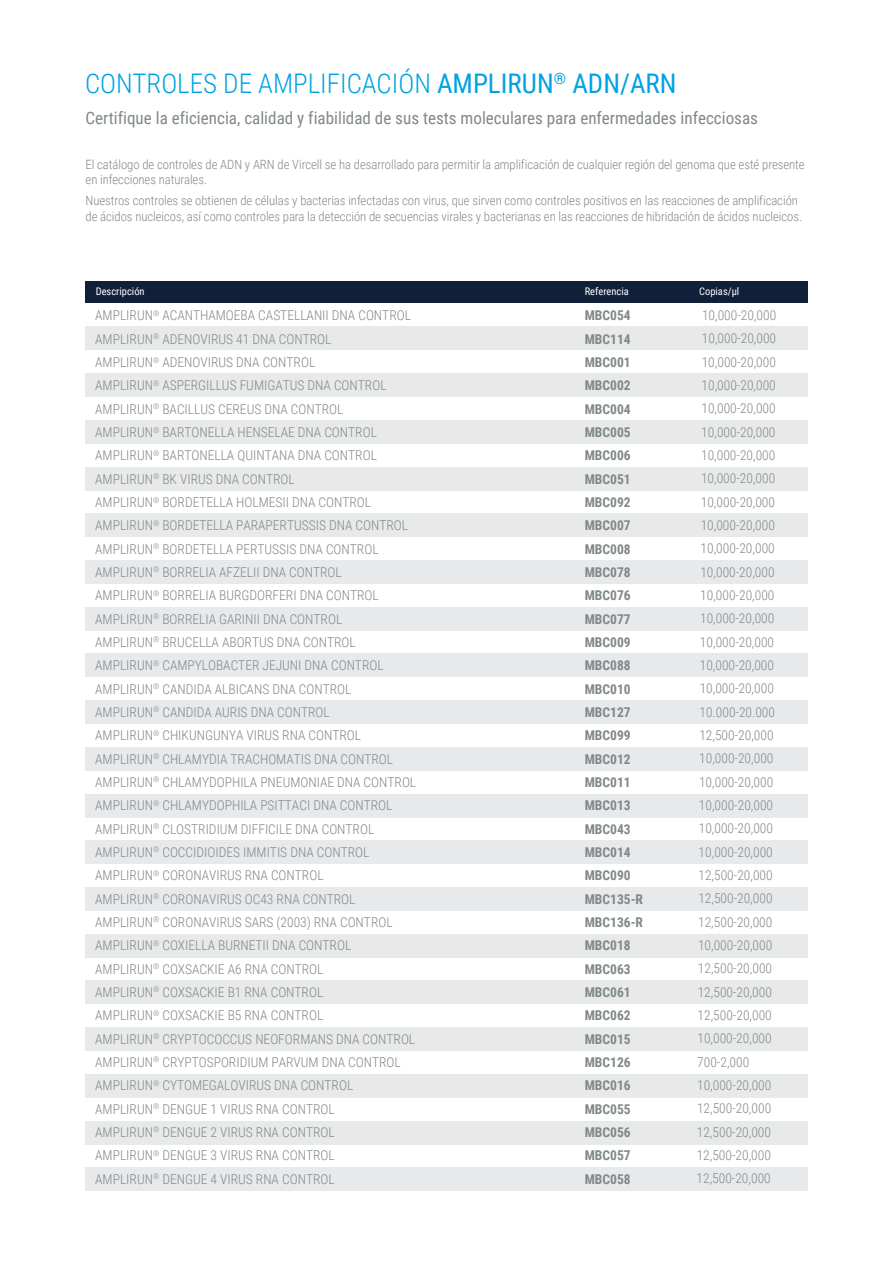
<style>
.page{position:relative;width:893px;height:1263px;background:#fff}
.page>*{position:absolute;margin:0;border:0;box-sizing:border-box;transform-origin:0 0}
.t1{font:300 27px "Roboto Condensed";color:#00a2e3}
.t2{font:17.1px "Roboto Condensed";color:#818888}
.t3{font:300 13.5px/23.4px "Roboto Condensed";color:#818888}
.t4{font:700 13.5px/23.4px "Roboto Condensed";color:#818888}
.t5{font:300 12.75px/15.3px "Roboto Condensed";letter-spacing:-.005em;color:#818888}
.t6{font:10.5px "Roboto Condensed";color:#fff}
.s1{font-weight:400}
</style>
<div class="page">
<div style="left:85px;top:327px;width:722px;height:23px;background:#e7e9ea"></div>
<div style="left:85px;top:373px;width:722px;height:24px;background:#e7e9ea"></div>
<div style="left:85px;top:420px;width:722px;height:23px;background:#e7e9ea"></div>
<div style="left:85px;top:467px;width:722px;height:23px;background:#e7e9ea"></div>
<div style="left:85px;top:513px;width:722px;height:24px;background:#e7e9ea"></div>
<div style="left:85px;top:560px;width:722px;height:24px;background:#e7e9ea"></div>
<div style="left:85px;top:607px;width:722px;height:23px;background:#e7e9ea"></div>
<div style="left:85px;top:654px;width:722px;height:23px;background:#e7e9ea"></div>
<div style="left:85px;top:700px;width:722px;height:24px;background:#e7e9ea"></div>
<div style="left:85px;top:747px;width:722px;height:24px;background:#e7e9ea"></div>
<div style="left:85px;top:794px;width:722px;height:23px;background:#e7e9ea"></div>
<div style="left:85px;top:840px;width:722px;height:24px;background:#e7e9ea"></div>
<div style="left:85px;top:887px;width:722px;height:24px;background:#e7e9ea"></div>
<div style="left:85px;top:934px;width:722px;height:23px;background:#e7e9ea"></div>
<div style="left:85px;top:980px;width:722px;height:24px;background:#e7e9ea"></div>
<div style="left:85px;top:1027px;width:722px;height:24px;background:#e7e9ea"></div>
<div style="left:85px;top:1074px;width:722px;height:23px;background:#e7e9ea"></div>
<div style="left:85px;top:1121px;width:722px;height:23px;background:#e7e9ea"></div>
<div style="left:85px;top:1168px;width:722px;height:23px;background:#e7e9ea"></div>
<div style="left:85px;top:282px;width:722px;height:21px;background:#102039"></div>
<h1 class="t1" style="left:85px;top:67px;width:593px">CONTROLES DE AMPLIFICACIÓN <span class="s1">AMPLIRUN</span><sup>®</sup> <span class="s1">ADN/ARN</span></h1>
<p class="t2" style="left:86px;top:108px;width:674px">Certifique la eficiencia, calidad y fiabilidad de sus tests moleculares para enfermedades infecciosas</p>
<p class="t5" style="left:86px;top:157px;width:721px">El catálogo de controles de ADN y ARN de Vircell se ha desarrollado para permitir la amplificación de cualquier región del genoma que esté presente en infecciones naturales.</p>
<p class="t5" style="left:86px;top:193px;width:718px">Nuestros controles se obtienen de células y bacterias infectadas con virus, que sirven como controles positivos en las reacciones de amplificación de ácidos nucleicos, así como controles para la detección de secuencias virales y bacterianas en las reacciones de hibridación de ácidos nucleicos.</p>
<p class="t6" style="left:96px;top:286px;width:50px">Descripción</p>
<p class="t6" style="left:585px;top:286px;width:46px">Referencia</p>
<p class="t3" style="left:95px;top:304px;width:322px">AMPLIRUN<sup>®</sup> ACANTHAMOEBA CASTELLANII DNA CONTROL AMPLIRUN<sup>®</sup> ADENOVIRUS 41 DNA CONTROL<br>AMPLIRUN<sup>®</sup> ADENOVIRUS DNA CONTROL<br>AMPLIRUN<sup>®</sup> ASPERGILLUS FUMIGATUS DNA CONTROL AMPLIRUN<sup>®</sup> BACILLUS CEREUS DNA CONTROL<br>AMPLIRUN<sup>®</sup> BARTONELLA HENSELAE DNA CONTROL AMPLIRUN<sup>®</sup> BARTONELLA QUINTANA DNA CONTROL AMPLIRUN<sup>®</sup> BK VIRUS DNA CONTROL<br>AMPLIRUN<sup>®</sup> BORDETELLA HOLMESII DNA CONTROL AMPLIRUN<sup>®</sup> BORDETELLA PARAPERTUSSIS DNA CONTROL AMPLIRUN<sup>®</sup> BORDETELLA PERTUSSIS DNA CONTROL AMPLIRUN<sup>®</sup> BORRELIA AFZELII DNA CONTROL<br>AMPLIRUN<sup>®</sup> BORRELIA BURGDORFERI DNA CONTROL AMPLIRUN<sup>®</sup> BORRELIA GARINII DNA CONTROL<br>AMPLIRUN<sup>®</sup> BRUCELLA ABORTUS DNA CONTROL AMPLIRUN<sup>®</sup> CAMPYLOBACTER JEJUNI DNA CONTROL AMPLIRUN<sup>®</sup> CANDIDA ALBICANS DNA CONTROL AMPLIRUN<sup>®</sup> CANDIDA AURIS DNA CONTROL<br>AMPLIRUN<sup>®</sup> CHIKUNGUNYA VIRUS RNA CONTROL AMPLIRUN<sup>®</sup> CHLAMYDIA TRACHOMATIS DNA CONTROL AMPLIRUN<sup>®</sup> CHLAMYDOPHILA PNEUMONIAE DNA CONTROL AMPLIRUN<sup>®</sup> CHLAMYDOPHILA PSITTACI DNA CONTROL AMPLIRUN<sup>®</sup> CLOSTRIDIUM DIFFICILE DNA CONTROL AMPLIRUN<sup>®</sup> COCCIDIOIDES IMMITIS DNA CONTROL AMPLIRUN<sup>®</sup> CORONAVIRUS RNA CONTROL<br>AMPLIRUN<sup>®</sup> CORONAVIRUS OC43 RNA CONTROL AMPLIRUN<sup>®</sup> CORONAVIRUS SARS (2003) RNA CONTROL AMPLIRUN<sup>®</sup> COXIELLA BURNETII DNA CONTROL AMPLIRUN<sup>®</sup> COXSACKIE A6 RNA CONTROL<br>AMPLIRUN<sup>®</sup> COXSACKIE B1 RNA CONTROL<br>AMPLIRUN<sup>®</sup> COXSACKIE B5 RNA CONTROL<br>AMPLIRUN<sup>®</sup> CRYPTOCOCCUS NEOFORMANS DNA CONTROL AMPLIRUN<sup>®</sup> CRYPTOSPORIDIUM PARVUM DNA CONTROL AMPLIRUN<sup>®</sup> CYTOMEGALOVIRUS DNA CONTROL AMPLIRUN<sup>®</sup> DENGUE 1 VIRUS RNA CONTROL<br>AMPLIRUN<sup>®</sup> DENGUE 2 VIRUS RNA CONTROL<br>AMPLIRUN<sup>®</sup> DENGUE 3 VIRUS RNA CONTROL<br>AMPLIRUN<sup>®</sup> DENGUE 4 VIRUS RNA CONTROL</p>
<p class="t4" style="left:585px;top:304px;width:60px">MBC054<br>MBC114<br>MBC001<br>MBC002<br>MBC004<br>MBC005<br>MBC006<br>MBC051<br>MBC092<br>MBC007<br>MBC008<br>MBC078<br>MBC076<br>MBC077<br>MBC009<br>MBC088<br>MBC010<br>MBC127<br>MBC099<br>MBC012<br>MBC011<br>MBC013<br>MBC043<br>MBC014<br>MBC090<br>MBC135-R<br>MBC136-R<br>MBC018<br>MBC063<br>MBC061<br>MBC062<br>MBC015<br>MBC126<br>MBC016<br>MBC055<br>MBC056<br>MBC057<br>MBC058</p>
<p class="t3" style="left:702px;top:304px;width:76px">10,000-20,000</p>
<p class="t3" style="left:702px;top:327px;width:76px">10,000-20,000</p>
<p class="t3" style="left:702px;top:350px;width:76px">10,000-20,000</p>
<p class="t3" style="left:702px;top:374px;width:76px">10,000-20,000</p>
<p class="t3" style="left:701px;top:397px;width:76px">10,000-20,000</p>
<p class="t3" style="left:701px;top:420px;width:76px">10,000-20,000</p>
<p class="t3" style="left:701px;top:444px;width:76px">10,000-20,000</p>
<p class="t3" style="left:701px;top:467px;width:76px">10,000-20,000</p>
<p class="t3" style="left:701px;top:490px;width:76px">10,000-20,000</p>
<p class="t3" style="left:701px;top:514px;width:76px">10,000-20,000</p>
<p class="t3" style="left:701px;top:537px;width:76px">10,000-20,000</p>
<p class="t3" style="left:700px;top:560px;width:76px">10,000-20,000</p>
<p class="t3" style="left:700px;top:584px;width:76px">10,000-20,000</p>
<p class="t3" style="left:700px;top:607px;width:76px">10,000-20,000</p>
<p class="t3" style="left:700px;top:630px;width:76px">10,000-20,000</p>
<p class="t3" style="left:700px;top:654px;width:76px">10,000-20,000</p>
<p class="t3" style="left:700px;top:677px;width:76px">10,000-20,000</p>
<p class="t3" style="left:699px;top:700px;width:77px">10.000-20.000</p>
<p class="t3" style="left:699px;top:724px;width:76px">12,500-20,000</p>
<p class="t3" style="left:699px;top:747px;width:76px">10,000-20,000</p>
<p class="t3" style="left:699px;top:770px;width:76px">10,000-20,000</p>
<p class="t3" style="left:699px;top:794px;width:76px">10,000-20,000</p>
<p class="t3" style="left:699px;top:817px;width:76px">10,000-20,000</p>
<p class="t3" style="left:699px;top:840px;width:76px">10,000-20,000</p>
<p class="t3" style="left:698px;top:864px;width:76px">12,500-20,000</p>
<p class="t3" style="left:698px;top:887px;width:76px">12,500-20,000</p>
<p class="t3" style="left:698px;top:910px;width:76px">12,500-20,000</p>
<p class="t3" style="left:698px;top:934px;width:76px">10,000-20,000</p>
<p class="t3" style="left:698px;top:957px;width:76px">12,500-20,000</p>
<p class="t3" style="left:698px;top:980px;width:76px">12,500-20,000</p>
<p class="t3" style="left:698px;top:1004px;width:76px">12,500-20,000</p>
<p class="t3" style="left:697px;top:1027px;width:76px">10,000-20,000</p>
<p class="t3" style="left:697px;top:1050px;width:53px">700-2,000</p>
<p class="t3" style="left:697px;top:1074px;width:76px">10,000-20,000</p>
<p class="t3" style="left:697px;top:1097px;width:76px">12,500-20,000</p>
<p class="t3" style="left:697px;top:1120px;width:76px">12,500-20,000</p>
<p class="t3" style="left:697px;top:1144px;width:76px">12,500-20,000</p>
<p class="t3" style="left:696px;top:1167px;width:76px">12,500-20,000</p>
</div>
